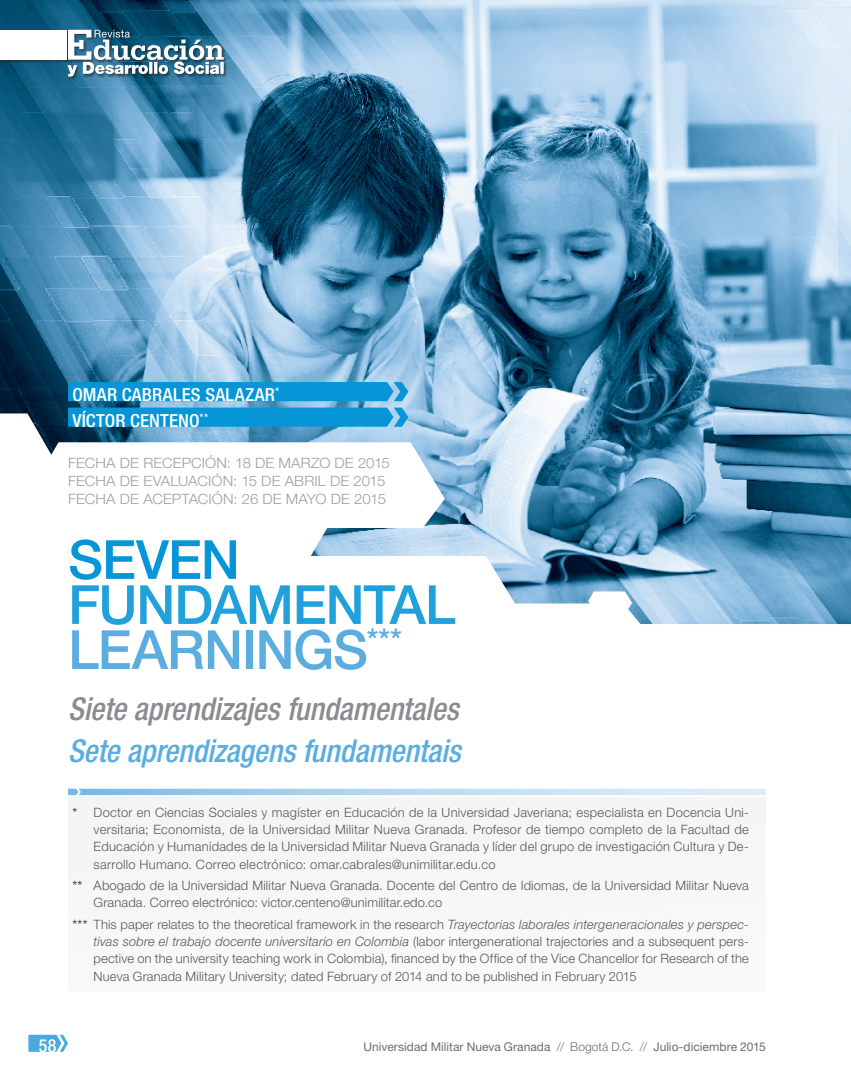
<style>
.page{position:relative;width:851px;height:1085px;background:#fff}
.page>*{position:absolute;margin:0;border:0;box-sizing:border-box;transform-origin:0 0}
.titulo_principal{font:500 54px/45px "Helvetica Neue LT Std";letter-spacing:-.02em;color:#21a1db}
.titulo_secundario{font:italic 500 condensed 31.5px "Helvetica Neue LT Std";color:#8a8c8f;scale:.96 1}
.titulo_secundario_PR{font:italic 500 condensed 31.5px "Helvetica Neue LT Std";color:#5bade0;scale:.96 1}
.nombre_autor{font:500 condensed 18px "Helvetica Neue LT Std";letter-spacing:.01em;color:#fff;scale:1.05 1}
.nombre_autor-2{font:500 condensed 18px "Helvetica Neue LT Std";letter-spacing:.01em;color:#fff}
.tipo_articulo{font:300 14.25px "Helvetica Neue LT Std";letter-spacing:.005em;color:#9d9fa2;scale:1.05 1}
.texto_nota_al_pie{font:300 12.9px/17.2px "Helvetica Neue LT Std";letter-spacing:.015em;color:#57585a;text-align:justify}
.t1{font:12px "Helvetica Neue LT Std";color:#6c6d70}
.s1{color:#0696d7}
.s2{color:#5bade0}
.s3{font-weight:500}
.s4{font-style:italic}
.s5{font-weight:300}
</style>
<div class="page">
<img style="left:0;top:0;width:850px;height:624px">
<div style="left:68px;top:796px;width:697px;height:195px;background:#f7f7f8"></div>
<svg style="left:68px;top:788px;width:697px;height:7px;background:#bbdbf1"></svg>
<svg style="left:68px;top:407px;width:340px;height:19px;background:#0d97d6"></svg>
<div style="left:68px;top:382px;width:340px;height:19px;background:#0696d7"></div>
<svg style="left:28px;top:1034px;width:40px;height:17px"></svg>
<div style="left:0;top:29px;width:227px;height:51px;background:#231f20;opacity:.6"></div>
<div style="left:61px;top:30px;width:6px;height:30px;background:#fff"></div>
<div style="left:53px;top:30px;width:7px;height:30px;background:#fff"></div>
<div style="left:0;top:30px;width:52px;height:30px;background:#fff"></div>
<svg style="left:67px;top:30px;width:157px;height:47px"></svg>
<p class="nombre_autor" style="left:72px;top:384px;width:199px">OMAR CABRALES SALAZAR<sup>*</sup></p>
<p class="nombre_autor" style="left:72px;top:409px;width:131px">VÍCTOR CENTENO<sup>**</sup></p>
<p class="tipo_articulo" style="left:68px;top:454px;width:308px">FECHA DE RECEPCIÓN: 18 DE MARZO DE 2015</p>
<p class="tipo_articulo" style="left:68px;top:472px;width:303px">FECHA DE EVALUACIÓN: 15 DE ABRIL DE 2015</p>
<p class="tipo_articulo" style="left:68px;top:490px;width:304px">FECHA DE ACEPTACIÓN: 26 DE MAYO DE 2015</p>
<p class="titulo_principal" style="left:68px;top:536px;width:389px"><span class="s1">SEVEN<br></span>FUNDAMENTAL<br><span class="s2">LEARNINGS</span><sup>***</sup></p>
<p class="titulo_secundario" style="left:68px;top:689px;width:408px">Siete aprendizajes fundamentales</p>
<p class="titulo_secundario_PR" style="left:68px;top:732px;width:410px">Sete aprendizagens fundamentais</p>
<p class="texto_nota_al_pie" style="left:94px;top:803px;width:656px;text-indent:-21px"><span class="s3">*</span> Doctor en Ciencias Sociales y magíster en Educación de la Universidad Javeriana; especialista en Docencia Uni&shy;versitaria; Economista, de la Universidad Militar Nueva Granada. Profesor de tiempo completo de la Facultad de Educación y Humanidades de la Universidad Militar Nueva Granada y líder del grupo de investigación Cultura y De&shy;sarrollo Humano. Correo electrónico: omar.cabrales@unimilitar.edu.co</p>
<p class="texto_nota_al_pie" style="left:94px;top:876px;width:656px;text-indent:-21px"><span class="s3">**</span> Abogado de la Universidad Militar Nueva Granada. Docente del Centro de Idiomas, de la Universidad Militar Nueva<br>Granada. Correo electrónico: victor.centeno@unimilitar.edo.co</p>
<p class="texto_nota_al_pie" style="left:94px;top:915px;width:656px;text-indent:-21px"><span class="s3">***</span> This paper relates to the theoretical framework in the research <span class="s4">Trayectorias laborales intergeneracionales y perspec&shy;tivas sobre el trabajo docente universitario en Colombia</span> (labor intergenerational trajectories and a subsequent pers&shy;pective on the university teaching work in Colombia), financed by the Office of the Vice Chancellor for Research of the Nueva Granada Military University; dated February of 2014 and to be published in February 2015</p>
<h3 class="nombre_autor-2" style="left:39px;top:1034px;width:19px">58</h3>
<p class="t1" style="left:363px;top:1039px;width:404px">Universidad Militar Nueva Granada <span class="s5">// Bogotá D.C. //</span> Julio-diciembre 2015</p>
</div>
